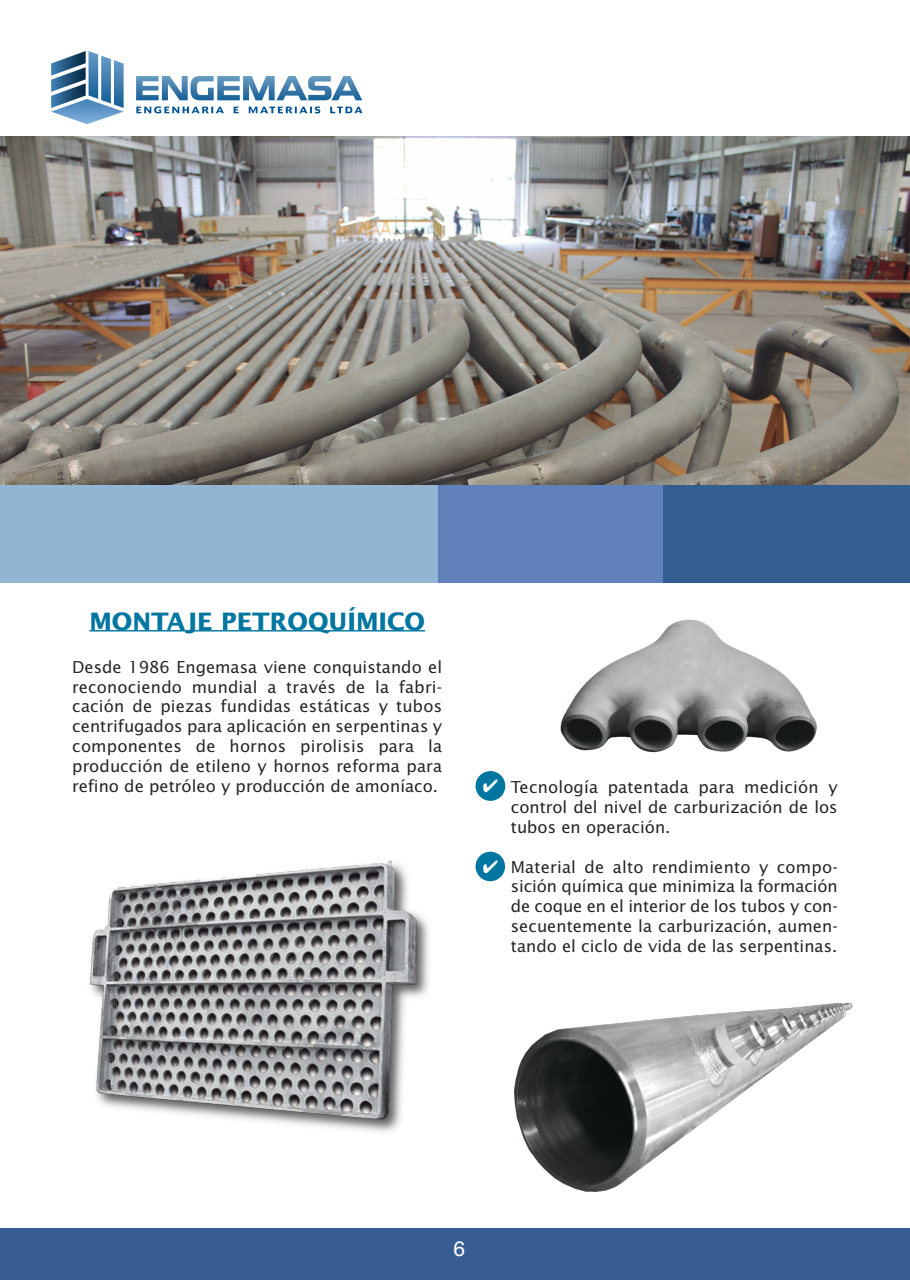
<style>
.page{position:relative;width:910px;height:1280px;background:#fff}
.page>*{position:absolute;margin:0;border:0;box-sizing:border-box;transform-origin:0 0}
.t1{font:700 24px "Lucida Sans";color:#0076a0}
.t2{font:21px "Helvetica";color:#fff}
.t3{font:16.5px/19.8px "Lucida Sans";color:#272526;text-align:justify}
</style>
<div class="page">
<div style="left:0;top:1229px;width:910px;height:51px;background:#375c92"></div>
<img style="left:0;top:136px;width:910px;height:349px">
<div style="left:0;top:485px;width:438px;height:98px;background:#92b5d4"></div>
<div style="left:438px;top:485px;width:225px;height:98px;background:#5f80b8"></div>
<div style="left:663px;top:485px;width:247px;height:98px;background:#335f90"></div>
<svg style="left:51px;top:51px;width:73px;height:73px"></svg>
<svg style="left:136px;top:76px;width:226px;height:24px"></svg>
<svg style="left:136px;top:106px;width:227px;height:7px"></svg>
<hr style="left:89px;top:630px;width:336px;height:1px;background:#0076a0">
<img style="left:350px;top:916px;width:79px;height:216px">
<img style="left:89px;top:860px;width:332px;height:269px">
<img style="left:514px;top:1004px;width:338px;height:187px">
<img style="left:560px;top:619px;width:257px;height:134px">
<div style="left:476px;top:771px;width:29px;height:30px;background:#0076a0;border-radius:50%"></div>
<div style="left:476px;top:852px;width:29px;height:29px;background:#0076a0;border-radius:50%"></div>
<h1 class="t1" style="left:89px;top:611px;width:337px">MONTAJE PETROQUÍMICO</h1>
<p class="t3" style="left:72px;top:658px;width:371px">Desde 1986 Engemasa viene conquistando el reconociendo mundial a través de la fabri&shy;cación de piezas fundidas estáticas y tubos centrifugados para aplicación en serpentinas y componentes de hornos pirolisis para la producción de etileno y hornos reforma para refino de petróleo y producción de amoníaco.</p>
<p class="t3" style="left:511px;top:779px;width:328px">Tecnología patentada para medición y control del nivel de carburización de los tubos en operación.</p>
<p class="t3" style="left:511px;top:858px;width:328px">Material de alto rendimiento y compo&shy;sición química que minimiza la formación de coque en el interior de los tubos y con&shy;secuentemente la carburización, aumen&shy;tando el ciclo de vida de las serpentinas.</p>
<p class="t2" style="left:453px;top:1237px;width:13px">6</p>
</div>
